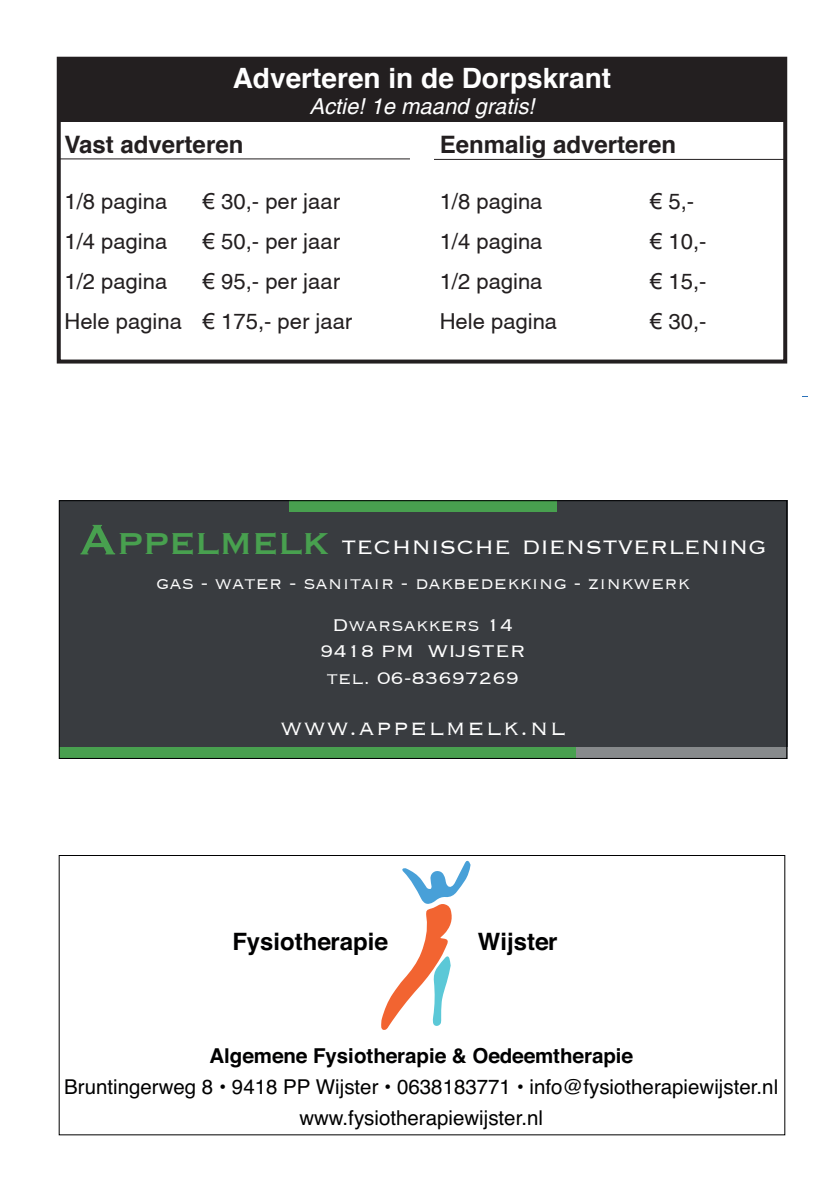
<style>
.page{position:relative;width:840px;height:1191px;background:#fff}
.page>*{position:absolute;margin:0;border:0;box-sizing:border-box;transform-origin:0 0}
.t1{font:700 28px "Helvetica";color:#fff}
.t2{font:300 28px "Copperplate";letter-spacing:.05em;color:#fff}
.t3{font:300 25.2px "Copperplate";color:#fff}
.t4{font:700 24px "Helvetica";color:#231f20}
.t5{font:700 23.8px "Helvetica";color:#000001}
.t6{font:22px/40px "Helvetica";color:#231f20}
.t7{font:300 22px/41.2px "Copperplate";color:#fff;text-align:center}
.t8{font:italic 22px "Helvetica";color:#fff}
.t9{font:20.4px/30.8px "Helvetica";color:#000001;text-align:center}
.t10{font:700 20.4px "Helvetica";color:#000001}
.s1{font-family:"Arial"}
.s2{font-weight:400;font-size:56.2px;color:#48a04f}
.s3{font-weight:400;font-size:39.4px;color:#48a04f}
</style>
<div class="page">
<div style="left:59px;top:59px;width:725px;height:63px;background:#231f20"></div>
<div style="left:57px;top:57px;width:729px;height:306px;border:4px solid #231f20"></div>
<hr style="left:58px;top:159px;width:352px;height:1px;background:#231f20">
<hr style="left:434px;top:159px;width:351px;height:1px;background:#231f20">
<div style="left:59px;top:500px;width:727px;height:259px;background:#393c40"></div>
<div style="left:289px;top:500px;width:267px;height:11px;background:#48a04f"></div>
<div style="left:59px;top:747px;width:520px;height:12px;background:#48a04f"></div>
<div style="left:575px;top:747px;width:211px;height:12px;background:#878a8c"></div>
<div style="left:59px;top:500px;width:727px;height:259px;border:1px solid #000001"></div>
<svg style="left:381px;top:860px;width:89px;height:170px"></svg>
<p class="t1" style="left:232px;top:55px;width:380px">Adverteren in de Dorpskrant</p>
<p class="t8" style="left:309px;top:94px;width:226px">Actie! 1e maand gratis!</p>
<p class="t4" style="left:64px;top:125px;width:180px">Vast adverteren</p>
<p class="t6" style="left:64px;top:181px;width:104px">1/8 pagina</p>
<p class="t6" style="left:203px;top:181px;width:138px"><span class="s1">€</span> 30,- per jaar</p>
<p class="t6" style="left:64px;top:221px;width:104px">1/4 pagina</p>
<p class="t6" style="left:203px;top:221px;width:138px"><span class="s1">€</span> 50,- per jaar</p>
<p class="t6" style="left:64px;top:261px;width:104px">1/2 pagina</p>
<p class="t4" style="left:439px;top:125px;width:238px">Eenmalig adverteren</p>
<p class="t6" style="left:439px;top:181px;width:104px">1/8 pagina</p>
<p class="t6" style="left:650px;top:181px;width:46px"><span class="s1">€</span> 5,-</p>
<p class="t6" style="left:439px;top:221px;width:104px">1/4 pagina</p>
<p class="t6" style="left:650px;top:221px;width:58px"><span class="s1">€</span> 10,-</p>
<p class="t6" style="left:439px;top:261px;width:104px">1/2 pagina</p>
<p class="t6" style="left:650px;top:261px;width:58px"><span class="s1">€</span> 15,-</p>
<p class="t6" style="left:439px;top:301px;width:119px">Hele pagina</p>
<p class="t6" style="left:650px;top:301px;width:58px"><span class="s1">€</span> 30,-</p>
<p class="t6" style="left:64px;top:261px;width:289px;text-indent:138px"><span class="s1">€</span> 95,- per jaar<br>Hele pagina <span class="s1">€</span> 175,- per jaar</p>
<p class="t3" style="left:79px;top:531px;width:688px"><span class="s2">A</span><span class="s3">PPELMELK</span> TECHNISCHE DIENSTVERLENING</p>
<p class="t7" style="left:156px;top:561px;width:535px">gas - water - sanitair - dakbedekking - zinkwerk<br>Dwarsakkers 14</p>
<p class="t7" style="left:320px;top:636px;width:207px;line-height:26.4px;text-align:left">9418 PM WIJSTER tel. 06-83697269</p>
<p class="t2" style="left:280px;top:709px;width:286px">www.appelmelk.nl</p>
<p class="t5" style="left:232px;top:922px;width:157px">Fysiotherapie</p>
<p class="t5" style="left:477px;top:922px;width:81px">Wijster</p>
<p class="t10" style="left:209px;top:1039px;width:425px">Algemene Fysiotherapie &amp; Oedeemtherapie</p>
<p class="t9" style="left:64px;top:1072px;width:715px">Bruntingerweg 8 • 9418 PP Wijster • 0638183771 • info@fysiotherapiewijster.nl www.fysiotherapiewijster.nl</p>
</div>
